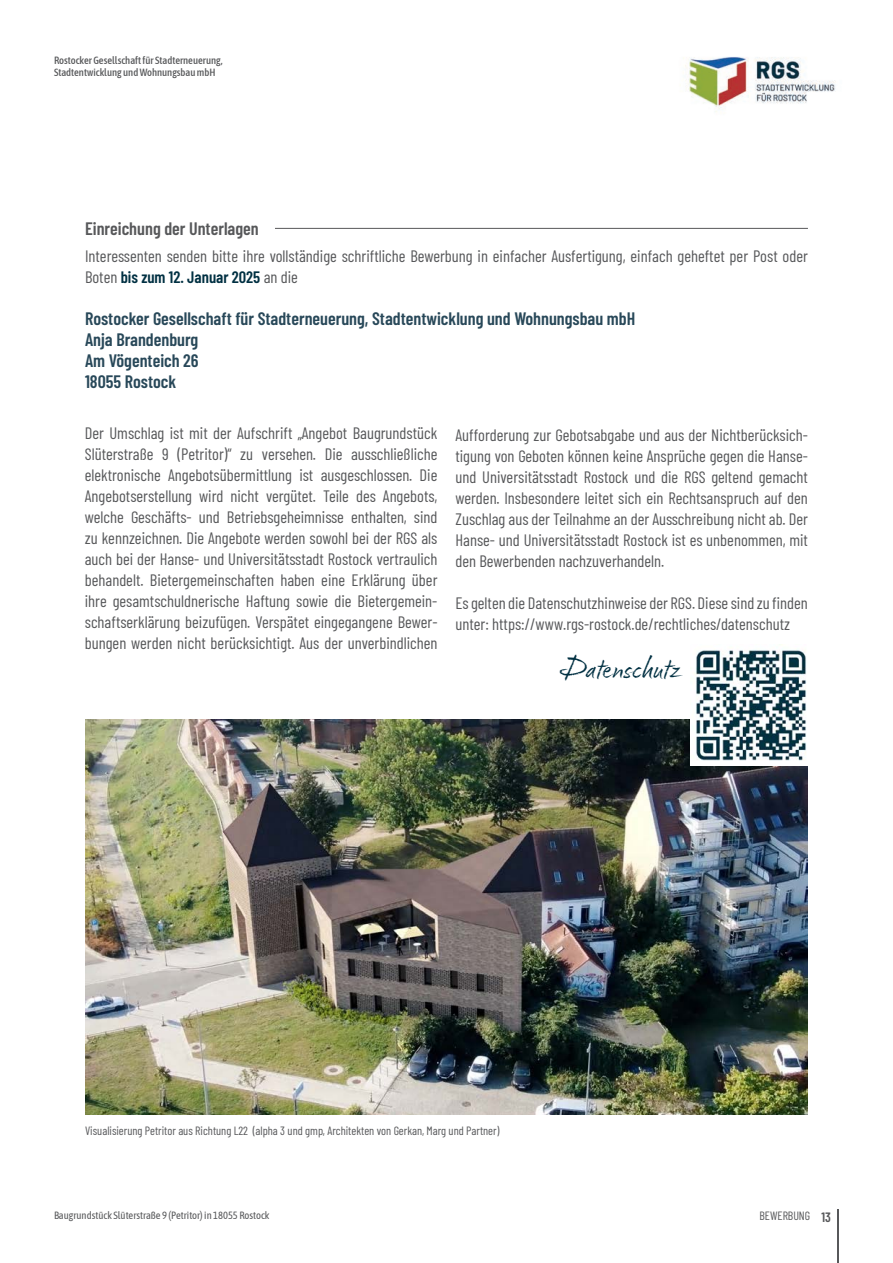
<style>
.page{position:relative;width:893px;height:1263px;background:#fff}
.page>*{position:absolute;margin:0;border:0;box-sizing:border-box;transform-origin:0 0}
.t1{font:33px "Cherry Blossoms";color:#003042}
.t2{font:600 18px "Barlow Condensed";color:#284859}
.t3{font:600 18px "Barlow Condensed";color:#57585a}
.t4{font:16.5px/21px "Barlow Condensed";color:#57585a;text-align:justify}
.t5{font:600 13.5px "Barlow Condensed";color:#57585a}
.t6{font:12px "Barlow Condensed";color:#57585a}
.t7{font:500 10.5px/12.6px "Asap Condensed";color:#57585a}
.t8{font:10.5px "Asap Condensed";color:#57585a}
.s1{font-weight:600;color:#003042}
</style>
<div class="page">
<hr style="left:837px;top:1209px;width:2px;height:54px;background:#57585a">
<img style="left:683px;top:57px;width:153px;height:55px">
<img style="left:85px;top:719px;width:723px;height:395px">
<hr style="left:275px;top:228px;width:533px;height:1px;background:#57585a">
<img style="left:691px;top:650px;width:117px;height:115px">
<p class="t7" style="left:54px;top:53px;width:170px">Rostocker Gesellschaft für Stadterneuerung,<br>Stadtentwicklung und Wohnungsbau mbH</p>
<p class="t3" style="left:85px;top:216px;width:175px">Einreichung der Unterlagen</p>
<p class="t4" style="left:85px;top:244px;width:724px">Interessenten senden bitte ihre vollständige schriftliche Bewerbung in einfacher Ausfertigung, einfach geheftet per Post oder<br>Boten <span class="s1">bis zum 12. Januar 2025</span> an die</p>
<p class="t2" style="left:85px;top:306px;width:552px">Rostocker Gesellschaft für Stadterneuerung, Stadtentwicklung und Wohnungsbau mbH</p>
<p class="t2" style="left:85px;top:327px;width:115px">Anja Brandenburg</p>
<p class="t2" style="left:85px;top:348px;width:115px">Am Vögenteich 26</p>
<p class="t2" style="left:85px;top:369px;width:93px">18055 Rostock</p>
<p class="t4" style="left:85px;top:422px;width:354px">Der Umschlag ist mit der Aufschrift „Angebot Baugrundstück Slüterstraße 9 (Petritor)“ zu versehen. Die ausschließliche elektronische Angebotsübermittlung ist ausgeschlossen. Die Angebotserstellung wird nicht vergütet. Teile des Angebots, welche Geschäfts- und Betriebsgeheimnisse enthalten, sind zu kennzeichnen. Die Angebote werden sowohl bei der RGS als auch bei der Hanse- und Universitätsstadt Rostock vertraulich behandelt. Bietergemeinschaften haben eine Erklärung über ihre gesamtschuldnerische Haftung sowie die Bietergemein&shy;schaftserklärung beizufügen. Verspätet eingegangene Bewer&shy;bungen werden nicht berücksichtigt. Aus der unverbindlichen</p>
<p class="t4" style="left:455px;top:423px;width:354px">Aufforderung zur Gebotsabgabe und aus der Nichtberücksich&shy;tigung von Geboten können keine Ansprüche gegen die Hanse&shy;und Universitätsstadt Rostock und die RGS geltend gemacht werden. Insbesondere leitet sich ein Rechtsanspruch auf den Zuschlag aus der Teilnahme an der Ausschreibung nicht ab. Der Hanse- und Universitätsstadt Rostock ist es unbenommen, mit den Bewerbenden nachzuverhandeln.</p>
<p class="t4" style="left:455px;top:591px;width:354px">Es gelten die Datenschutzhinweise der RGS. Diese sind zu finden unter: https://www.rgs-rostock.de/rechtliches/datenschutz</p>
<p class="t1" style="left:560px;top:646px;width:123px">Datenschutz</p>
<p class="t6" style="left:85px;top:1122px;width:416px">Visualisierung Petritor aus Richtung L22 (alpha 3 und gmp, Architekten von Gerkan, Marg und Partner)</p>
<p class="t8" style="left:54px;top:1208px;width:217px">Baugrundstück Slüterstraße 9 (Petritor) in 18055 Rostock</p>
<p class="t6" style="left:760px;top:1207px;width:52px">BEWERBUNG</p>
<p class="t5" style="left:821px;top:1208px;width:11px">13</p>
</div>
